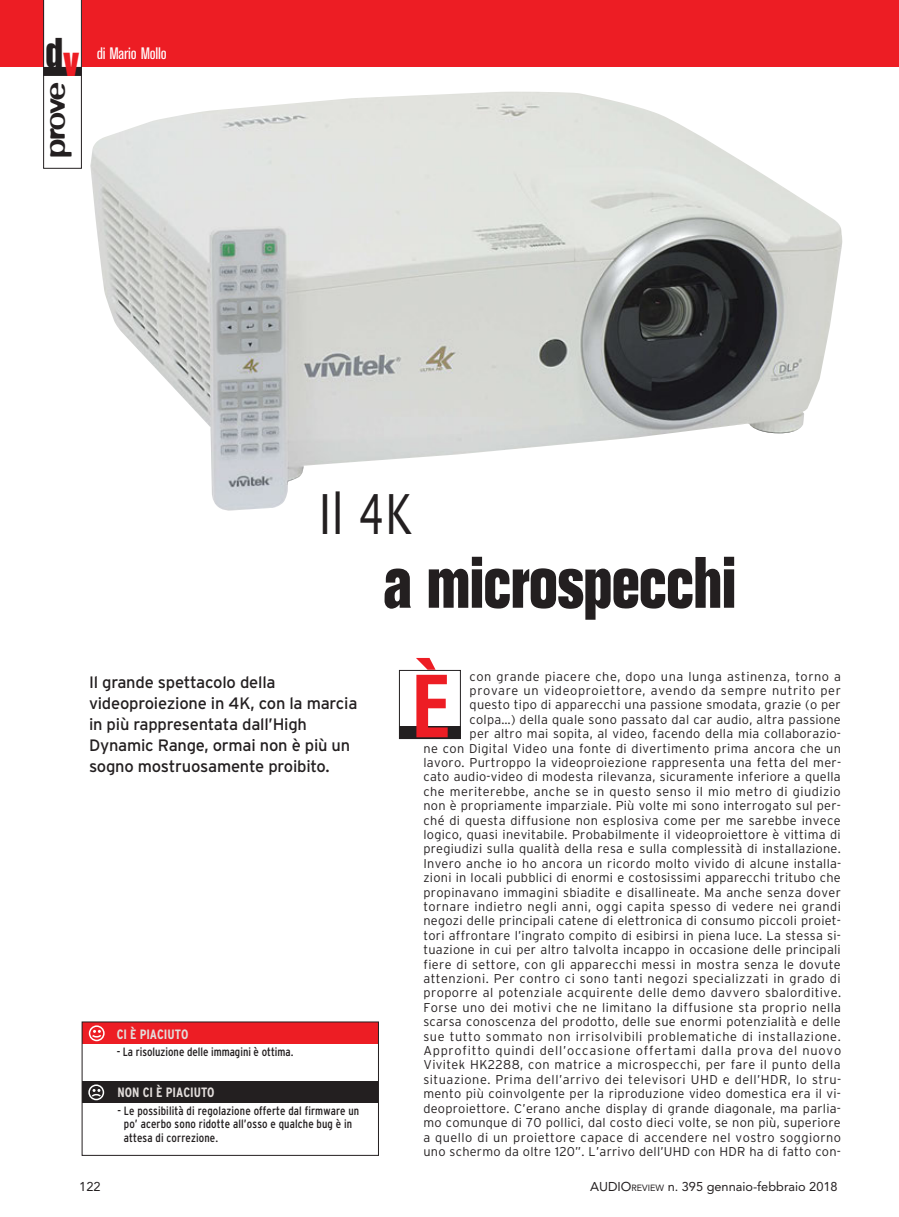
<style>
.page{position:relative;width:899px;height:1217px;background:#fff}
.page>*{position:absolute;margin:0;border:0;box-sizing:border-box;transform-origin:0 0}
.t1{font:700 condensed 88.5px "AK11";color:#ed1d24}
.t2{font:900 72px "AK11";letter-spacing:.015em;color:#231f20;scale:.75 1}
.t3{font:55.2px "Lucida Grande";color:#231f20;scale:.75 1}
.t4{font:36.45px "Helvetica Inserat";color:#231f20}
.t5{font:29.55px "Graphiti";letter-spacing:-.07em;color:#231f20}
.t6{font:condensed 16.65px "AK11";color:#fff}
.t7{font:16.5px/21px "Interstate";letter-spacing:-.015em;color:#231f20}
.t8{font:700 condensed 13.5px "Interstate";color:#e2dddb}
.t9{font:300 12.75px/14.4px "Interstate";letter-spacing:.02em;color:#231f20;text-align:right}
.t10{font:12.75px "Avenir";color:#231f20}
.t11{font:condensed 12px/13.5px "Interstate";letter-spacing:.01em;color:#231f20}
.s1{color:#ed1d24}
.s2{font-size:9px}
</style>
<div class="page">
<hr style="left:896px;top:0;width:2px;height:67px;background:#ed1d24">
<img style="left:90px;top:91px;width:752px;height:419px">
<div style="left:0;top:0;width:896px;height:67px;background:#ed1d24"></div>
<svg style="left:43px;top:0;width:39px;height:168px"></svg>
<div style="left:43px;top:67px;width:39px;height:9px;background:#231f20"></div>
<div style="left:399px;top:725px;width:61px;height:13px;background:#231f20"></div>
<div style="left:399px;top:670px;width:61px;height:68px;border:1px solid #231f20"></div>
<div style="left:82px;top:1081px;width:296px;height:21px;background:#231f20"></div>
<div style="left:82px;top:1021px;width:296px;height:22px;background:#ed1d24"></div>
<svg style="left:89px;top:1025px;width:16px;height:15px"></svg>
<svg style="left:88px;top:1084px;width:16px;height:15px"></svg>
<h3 class="t4" style="left:45px;top:31px;width:36px">d<span class="s1">v</span></h3>
<h3 class="t4" style="left:45px;top:38px;width:36px">d<span class="s1">v</span></h3>
<h3 class="t6" style="left:97px;top:44px;width:71px">di Mario Mollo</h3>
<h3 class="t5" style="left:37px;top:150px;width:76px;rotate:-90deg">prove</h3>
<h3 class="t5" style="left:37px;top:157px;width:76px;rotate:-90deg">prove</h3>
<h3 class="t3" style="left:319px;top:483px;width:126px">Il 4K</h3>
<h2 class="t2" style="left:383px;top:540px;width:470px">a microspecchi</h2>
<p class="t7" style="left:89px;top:671px;width:270px">Il grande spettacolo della videoproiezione in 4K, con la marcia in più rappresentata dall’High<br>Dynamic Range, ormai non è più un sogno mostruosamente proibito.</p>
<p class="t8" style="left:117px;top:1025px;width:73px">CI È PIACIUTO</p>
<p class="t11" style="left:117px;top:1045px;width:178px">- La risoluzione delle immagini è ottima.</p>
<p class="t8" style="left:117px;top:1084px;width:99px">NON CI È PIACIUTO</p>
<p class="t11" style="left:124px;top:1103px;width:237px;text-indent:-6px">- Le possibilità di regolazione offerte dal firmware un po’ acerbo sono ridotte all’osso e qualche bug è in attesa di correzione.</p>
<h1 class="t1" style="left:412px;top:654px;width:37px">È</h1>
<p class="t9" style="left:423px;top:668px;width:419px">con grande piacere che, dopo una lunga astinenza, torno a provare un videoproiettore, avendo da sempre nutrito per<br>questo tipo di apparecchi una passione smodata, grazie (o per colpa…) della quale sono passato dal car audio, altra passione<br>per altro mai sopita, al video, facendo della mia collaborazio-<br>ne con Digital Video una fonte di divertimento prima ancora che un lavoro. Purtroppo la videoproiezione rappresenta una fetta del mer&shy;cato audio-video di modesta rilevanza, sicuramente inferiore a quella che meriterebbe, anche se in questo senso il mio metro di giudizio non è propriamente imparziale. Più volte mi sono interrogato sul per&shy;ché di questa diffusione non esplosiva come per me sarebbe invece logico, quasi inevitabile. Probabilmente il videoproiettore è vittima di pregiudizi sulla qualità della resa e sulla complessità di installazione.<br>Invero anche io ho ancora un ricordo molto vivido di alcune installa&shy;zioni in locali pubblici di enormi e costosissimi apparecchi tritubo che propinavano immagini sbiadite e disallineate. Ma anche senza dover tornare indietro negli anni, oggi capita spesso di vedere nei grandi negozi delle principali catene di elettronica di consumo piccoli proiet&shy;tori affrontare l’ingrato compito di esibirsi in piena luce. La stessa si&shy;tuazione in cui per altro talvolta incappo in occasione delle principali fiere di settore, con gli apparecchi messi in mostra senza le dovute attenzioni. Per contro ci sono tanti negozi specializzati in grado di proporre al potenziale acquirente delle demo davvero sbalorditive.<br>Forse uno dei motivi che ne limitano la diffusione sta proprio nella scarsa conoscenza del prodotto, delle sue enormi potenzialità e delle sue tutto sommato non irrisolvibili problematiche di installazione.<br>Approfitto quindi dell’occasione offertami dalla prova del nuovo Vivitek HK2288, con matrice a microspecchi, per fare il punto della situazione. Prima dell’arrivo dei televisori UHD e dell’HDR, lo stru&shy;mento più coinvolgente per la riproduzione video domestica era il vi&shy;deoproiettore. C’erano anche display di grande diagonale, ma parlia&shy;mo comunque di 70 pollici, dal costo dieci volte, se non più, superiore a quello di un proiettore capace di accendere nel vostro soggiorno uno schermo da oltre 120”. L’arrivo dell’UHD con HDR ha di fatto con-</p>
<p class="t10" style="left:79px;top:1175px;width:23px">122</p>
<p class="t10" style="left:590px;top:1175px;width:249px">AUDIO<span class="s2">REVIEW</span> n. 395 gennaio-febbraio 2018</p>
</div>
